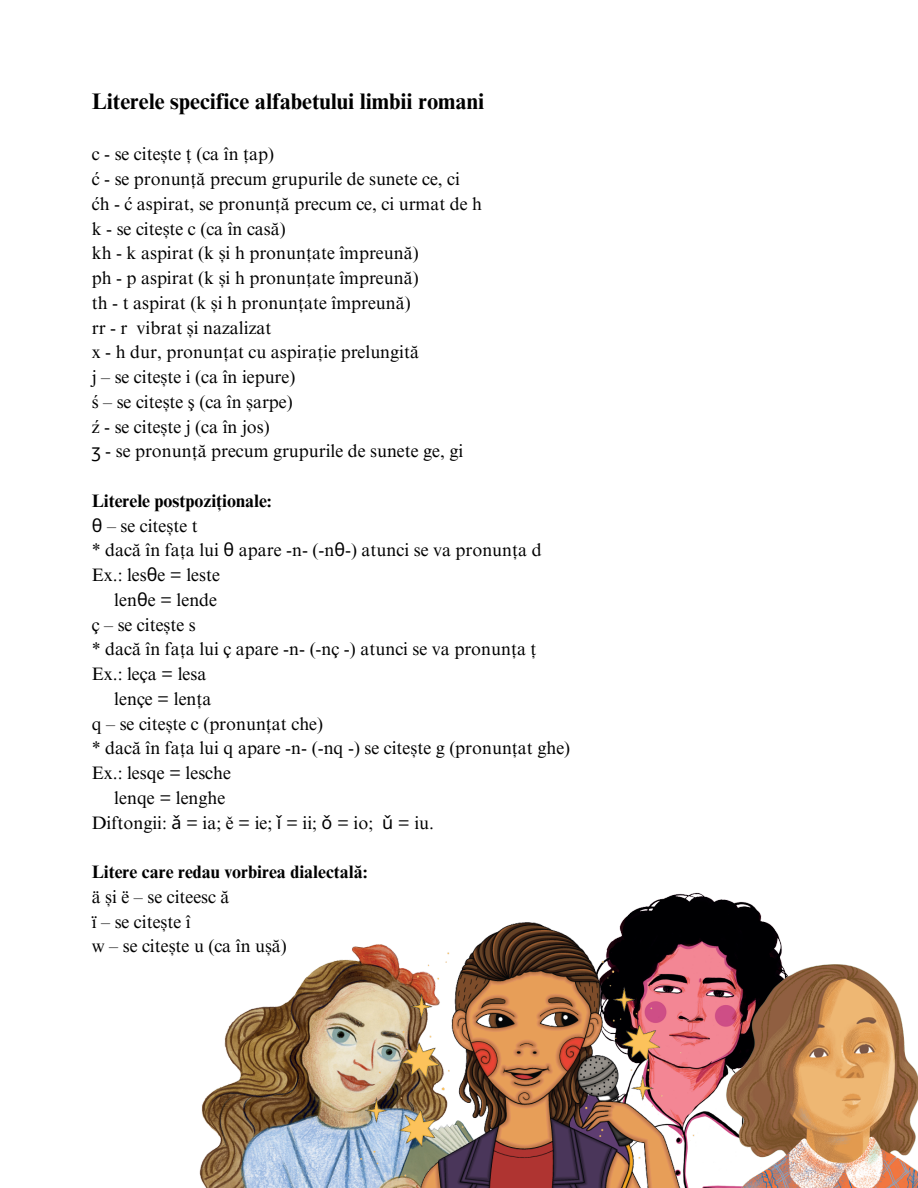
<style>
.page{position:relative;width:918px;height:1188px;background:#fff}
.page>*{position:absolute;margin:0;border:0;box-sizing:border-box;transform-origin:0 0}
.t1{font:700 22.5px "Times NRMT Pro";color:#000}
.t2{font:18px "Times NRMT Pro";color:#000}
.t3{font:700 18px "Times NRMT Pro";color:#000}
.s1{font-family:"Noto Sans"}
</style>
<div class="page">
<img style="left:639px;top:892px;width:143px;height:64px">
<img style="left:199px;top:982px;width:104px;height:206px">
<img style="left:769px;top:956px;width:149px;height:232px">
<img style="left:303px;top:908px;width:466px;height:280px">
<p class="t1" style="left:92px;top:93px;width:394px">Literele specifice alfabetului limbii romani</p>
<p class="t2" style="left:92px;top:148px;width:184px">c - se citește ţ (ca în țap)</p>
<p class="t2" style="left:92px;top:172px;width:370px">ć - se pronunță precum grupurile de sunete ce, ci</p>
<p class="t2" style="left:92px;top:197px;width:392px">ćh - ć aspirat, se pronunță precum ce, ci urmat de h</p>
<p class="t2" style="left:92px;top:222px;width:196px">k - se citește c (ca în casă)</p>
<p class="t2" style="left:92px;top:247px;width:328px">kh - k aspirat (k și h pronunțate împreună)</p>
<p class="t2" style="left:92px;top:271px;width:328px">ph - p aspirat (k și h pronunțate împreună)</p>
<p class="t2" style="left:92px;top:296px;width:321px">th - t aspirat (k și h pronunțate împreună)</p>
<p class="t2" style="left:92px;top:321px;width:181px">rr - r vibrat și nazalizat</p>
<p class="t2" style="left:92px;top:346px;width:329px">x - h dur, pronunţat cu aspirație prelungită</p>
<p class="t2" style="left:92px;top:370px;width:205px">j – se citește i (ca în iepure)</p>
<p class="t2" style="left:92px;top:395px;width:202px">ś – se citește ş (ca în șarpe)</p>
<p class="t2" style="left:92px;top:420px;width:179px">ź - se citește j (ca în jos)</p>
<p class="t2" style="left:105px;top:445px;width:360px">- se pronunță precum grupurile de sunete ge, gi</p>
<p class="t3" style="left:92px;top:494px;width:182px">Literele postpoziționale:</p>
<p class="t2" style="left:92px;top:519px;width:107px"><span class="s1">θ</span> – se citește t</p>
<p class="t2" style="left:92px;top:544px;width:451px">* dacă în fața lui <span class="s1">θ</span> apare -n- (-n<span class="s1">θ</span>-) atunci se va pronunța d</p>
<p class="t2" style="left:92px;top:568px;width:130px">Ex.: les<span class="s1">θ</span>e = leste</p>
<p class="t2" style="left:114px;top:593px;width:104px">len<span class="s1">θ</span>e = lende</p>
<p class="t2" style="left:92px;top:618px;width:106px">ç – se citește s</p>
<p class="t2" style="left:92px;top:643px;width:446px">* dacă în fața lui ç apare -n- (-nç -) atunci se va pronunța ț</p>
<p class="t2" style="left:92px;top:667px;width:116px">Ex.: leça = lesa</p>
<p class="t2" style="left:114px;top:692px;width:99px">lençe = lența</p>
<p class="t2" style="left:92px;top:717px;width:233px">q – se citește c (pronunțat che)</p>
<p class="t2" style="left:92px;top:742px;width:480px">* dacă în fața lui q apare -n- (-nq -) se citește g (pronunțat ghe)</p>
<p class="t2" style="left:92px;top:766px;width:141px">Ex.: lesqe = lesche</p>
<p class="t2" style="left:114px;top:791px;width:113px">lenqe = lenghe</p>
<p class="t2" style="left:92px;top:816px;width:344px">Diftongii: <span class="s1">ǎ</span> = ia; ě = ie; <span class="s1">ǐ</span> = ii; <span class="s1">ǒ</span> = io; <span class="s1">ǔ</span> = iu.</p>
<p class="t3" style="left:92px;top:865px;width:277px">Litere care redau vorbirea dialectală:</p>
<p class="t2" style="left:92px;top:890px;width:139px">ä și ë – se citeesc ă</p>
<p class="t2" style="left:92px;top:915px;width:101px">ï – se citește î</p>
<p class="t2" style="left:92px;top:940px;width:197px">w – se citește u (ca în ușă)</p>
</div>
